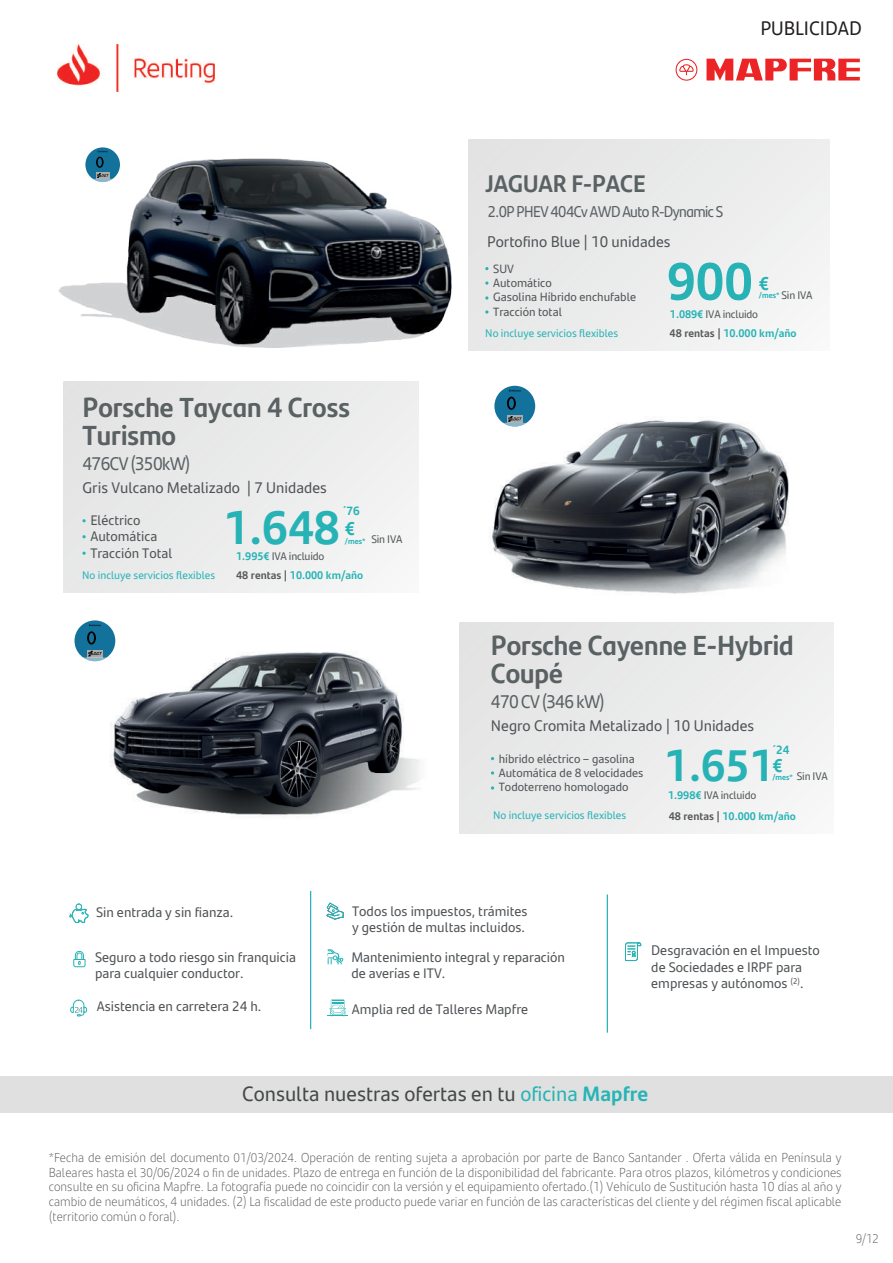
<style>
.page{position:relative;width:893px;height:1263px;background:#fff}
.page>*{position:absolute;margin:0;border:0;box-sizing:border-box;transform-origin:0 0}
.t1{font:700 52.05px "Santander Headline";color:#27b3b5}
.t2{font:700 46.95px "Santander Headline";color:#27b3b5}
.t3{font:700 44.4px "Santander Headline";color:#27b3b5}
.t4{font:700 27.6px/28.5px "Santander Headline";color:#5a6163}
.t5{font:700 24px "Santander Headline";color:#5a6163}
.t6{font:20.7px "Santander Text";color:#454849}
.t7{font:19.5px "Santander Text";color:#231f20}
.t8{font:700 18.6px "Santander Headline";color:#27b3b5}
.t9{font:18.45px "Santander Headline";letter-spacing:-.035em;color:#5a6163;scale:.96 1}
.t10{font:15.6px "Santander Headline";letter-spacing:-.035em;color:#5a6163;scale:.96 1}
.t11{font:15.45px "Santander Text";color:#505457}
.t12{font:13.8px/16.6px "Santander Text";color:#505457}
.t13{font:300 12.9px/15px "Santander Text";color:#57585a;text-align:justify;scale:.96 1}
.t14{font:300 12.45px "Santander Text";color:#57585a;scale:.94 1}
.t15{font:12px/14.4px "Santander Text";color:#505457}
.t16{font:700 12px "Santander Headline";color:#27b3b5}
.t17{font:11.1px "Santander Text";color:#27b3b5}
.t18{font:700 11.1px/21.5px "Santander Text";color:#27b3b5}
.t19{font:11.1px "Santander Text";letter-spacing:-.02em;color:#515657}
.t20{font:700 8.1px "Santander Headline";color:#27b3b5}
.s1{font-weight:700;color:#27b3b5}
.s2{color:#58595b}
.s3{font-weight:400;color:#515657}
.s4{color:#26b4b6}
.s5{font-weight:700;color:#26b4b6}
.s6{font-size:12.45px}
</style>
<div class="page">
<div style="left:0;top:1076px;width:893px;height:36px;background:#dfe0df"></div>
<svg style="left:327px;top:999px;width:21px;height:18px"></svg>
<svg style="left:327px;top:949px;width:16px;height:16px"></svg>
<svg style="left:326px;top:902px;width:18px;height:18px"></svg>
<svg style="left:69px;top:904px;width:19px;height:19px"></svg>
<svg style="left:73px;top:951px;width:13px;height:16px"></svg>
<svg style="left:70px;top:1000px;width:17px;height:16px"></svg>
<hr style="left:310px;top:891px;width:1px;height:138px;background:#27b3b5">
<hr style="left:607px;top:894px;width:1px;height:139px;background:#27b3b5">
<svg style="left:625px;top:942px;width:16px;height:19px"></svg>
<img style="left:74px;top:620px;width:394px;height:214px">
<svg style="left:460px;top:622px;width:373px;height:211px"></svg>
<div style="left:75px;top:620px;width:40px;height:41px;background:#13729c;border-radius:50%"></div>
<div style="left:87px;top:650px;width:16px;height:7px;background:#a9acab"></div>
<svg style="left:83px;top:651px;width:24px;height:10px"></svg>
<svg style="left:87px;top:624px;width:14px;height:20px"></svg>
<svg style="left:491px;top:771px;width:3px;height:4px"></svg>
<svg style="left:469px;top:139px;width:360px;height:211px"></svg>
<svg style="left:485px;top:281px;width:3px;height:4px"></svg>
<svg style="left:485px;top:296px;width:3px;height:4px"></svg>
<svg style="left:485px;top:310px;width:3px;height:4px"></svg>
<img style="left:59px;top:159px;width:392px;height:188px">
<div style="left:85px;top:147px;width:35px;height:35px;background:#13729c;border-radius:50%"></div>
<svg style="left:93px;top:151px;width:20px;height:31px"></svg>
<svg style="left:64px;top:381px;width:355px;height:211px"></svg>
<img style="left:489px;top:385px;width:300px;height:209px">
<div style="left:494px;top:386px;width:41px;height:41px;background:#13729c;border-radius:50%"></div>
<div style="left:507px;top:415px;width:16px;height:8px;background:#a9acab"></div>
<svg style="left:503px;top:416px;width:24px;height:11px"></svg>
<svg style="left:509px;top:390px;width:12px;height:1px"></svg>
<svg style="left:507px;top:397px;width:9px;height:13px"></svg>
<svg style="left:82px;top:519px;width:4px;height:3px"></svg>
<svg style="left:82px;top:535px;width:4px;height:3px"></svg>
<svg style="left:82px;top:552px;width:4px;height:3px"></svg>
<svg style="left:676px;top:59px;width:21px;height:22px"></svg>
<svg style="left:706px;top:59px;width:154px;height:21px"></svg>
<img style="left:58px;top:45px;width:157px;height:47px">
<h3 class="t7" style="left:760px;top:13px;width:103px">PUBLICIDAD</h3>
<h3 class="t5" style="left:485px;top:164px;width:162px">JAGUAR F-PACE</h3>
<p class="t10" style="left:488px;top:199px;width:247px">2.0P PHEV 404Cv AWD Auto R-Dynamic S</p>
<p class="t11" style="left:487px;top:230px;width:185px">Portofino Blue | 10 unidades</p>
<h3 class="t4" style="left:82px;top:391px;width:269px">Porsche Taycan 4 Cross<br>Turismo</h3>
<p class="t11" style="left:82px;top:476px;width:246px">Gris Vulcano Metalizado | 7 Unidades</p>
<h3 class="t9" style="left:82px;top:450px;width:114px">476CV (350kW)</h3>
<p class="t16" style="left:343px;top:501px;width:18px">´76</p>
<p class="t12" style="left:90px;top:511px;width:83px">Eléctrico<br>Automática<br>Tracción Total</p>
<h2 class="t2" style="left:224px;top:490px;width:117px">1.648</h2>
<h3 class="t8" style="left:345px;top:514px;width:12px">€</h3>
<p class="t20" style="left:345px;top:534px;width:22px">/mes*</p>
<p class="t19" style="left:371px;top:531px;width:33px">Sin IVA</p>
<p class="t19" style="left:236px;top:548px;width:90px"><span class="s1">1.995€</span> IVA incluido</p>
<p class="t17" style="left:82px;top:567px;width:135px">No incluye servicios flexibles</p>
<p class="t18" style="left:236px;top:564px;width:129px"><span class="s2">48 rentas |</span> 10.000 km/año</p>
<p class="t15" style="left:493px;top:261px;width:144px">SUV<br>Automático<br>Gasolina Híbrido enchufable<br>Tracción total</p>
<p class="t17" style="left:485px;top:325px;width:135px">No incluye servicios flexibles</p>
<h1 class="t1" style="left:667px;top:240px;width:87px">900</h1>
<h3 class="t8" style="left:759px;top:269px;width:12px">€</h3>
<p class="t20" style="left:759px;top:289px;width:22px">/mes*</p>
<p class="t19" style="left:781px;top:287px;width:33px">Sin IVA</p>
<p class="t19" style="left:670px;top:306px;width:90px"><span class="s1">1.089€</span> IVA incluido</p>
<p class="t18" style="left:670px;top:322px;width:129px"><span class="s2">48 rentas |</span> 10.000 km/año</p>
<h3 class="t4" style="left:491px;top:629px;width:304px">Porsche Cayenne E-Hybrid<br>Coupé</h3>
<p class="t11" style="left:491px;top:714px;width:265px">Negro Cromita Metalizado | 10 Unidades</p>
<h3 class="t9" style="left:491px;top:688px;width:120px">470 CV (346 kW)</h3>
<p class="t16" style="left:773px;top:740px;width:18px">´24</p>
<p class="t15" style="left:499px;top:750px;width:146px">híbrido eléctrico – gasolina<br>Automática de 8 velocidades<br>Todoterreno homologado</p>
<h3 class="t3" style="left:665px;top:730px;width:111px">1.651</h3>
<h3 class="t8" style="left:772px;top:751px;width:12px">€</h3>
<p class="t19" style="left:797px;top:767px;width:33px">Sin IVA</p>
<p class="t20" style="left:772px;top:771px;width:22px">/mes*</p>
<p class="t18" style="left:668px;top:783px;width:129px">1.998€ <span class="s3">IVA incluido<br></span><span class="s2">48 rentas |</span> 10.000 km/año</p>
<p class="t17" style="left:493px;top:807px;width:135px">No incluye servicios flexibles</p>
<p class="t12" style="left:96px;top:903px;width:139px">Sin entrada y sin fianza.</p>
<p class="t12" style="left:95px;top:948px;width:202px">Seguro a todo riesgo sin franquicia para cualquier conductor.</p>
<p class="t12" style="left:97px;top:997px;width:166px">Asistencia en carretera 24 h.</p>
<p class="t12" style="left:352px;top:902px;width:177px">Todos los impuestos, trámites y gestión de multas incluidos.</p>
<p class="t12" style="left:351px;top:948px;width:215px">Mantenimiento integral y reparación de averías e ITV.</p>
<p class="t12" style="left:352px;top:1000px;width:178px">Amplia red de Talleres Mapfre</p>
<p class="t12" style="left:651px;top:941px;width:170px">Desgravación en el Impuesto de Sociedades e IRPF para empresas y autónomos <sup>(2)</sup>.</p>
<h3 class="t6" style="left:242px;top:1078px;width:408px">Consulta nuestras ofertas en tu <span class="s4">oficina</span> <span class="s5">Mapfre</span></h3>
<p class="t13" style="left:49px;top:1149px;width:827px">*Fecha de emisión del documento <span class="s6">01/03/2024</span>. Operación de renting sujeta a aprobación por parte de Banco Santander . Oferta válida en Península y Baleares hasta el <span class="s6">30/06/2024 o fin de unidades</span>. Plazo de entrega en función de la disponibilidad del fabricante. Para otros plazos, kilómetros y condiciones consulte en su oficina Mapfre. La fotografía puede no coincidir con la versión y el equipamiento ofertado.(1) Vehículo de Sustitución hasta 10 días al año y cambio de neumáticos, 4 unidades. (2) La fiscalidad de este producto puede variar en función de las características del cliente y del régimen fiscal aplicable (territorio común o foral).</p>
<p class="t14" style="left:856px;top:1229px;width:26px">9/12</p>
</div>
